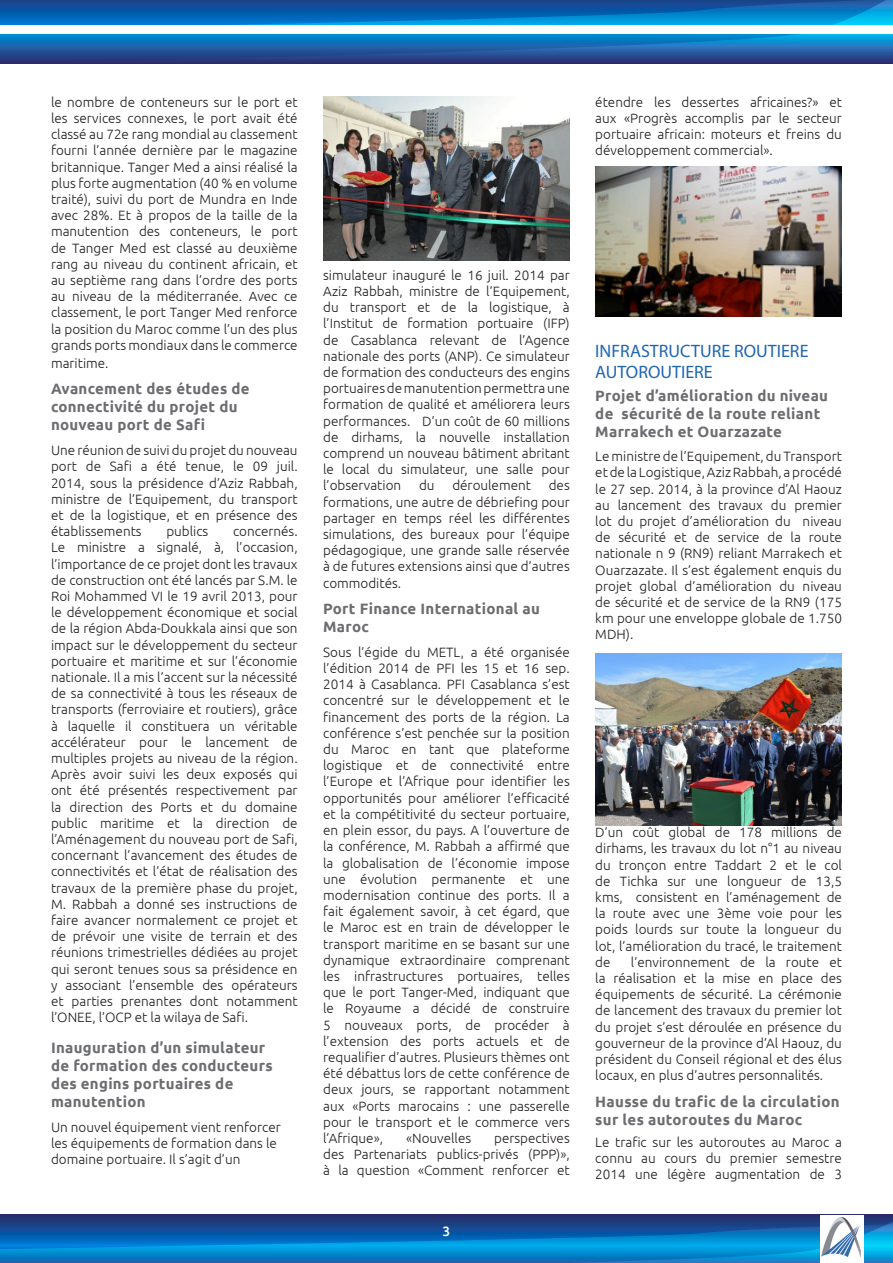
<style>
.page{position:relative;width:893px;height:1263px;background:#fff}
.page>*{position:absolute;margin:0;border:0;box-sizing:border-box;transform-origin:0 0}
.t1{font:18px/21.6px "Myriad Pro";color:#2066b2}
.t2{font:700 15px/18px "Ubuntu";letter-spacing:.02em;color:#6c6d70}
.t3{font:300 13.5px/16.2px "Ubuntu";color:#231f20;text-align:justify}
.t4{font:500 13.5px "Ubuntu";color:#fff}
</style>
<div class="page">
<svg style="left:0;top:0;width:893px;height:64px;background:#1264ac"></svg>
<div style="left:0;top:25px;width:893px;height:9px;background:#fff"></div>
<svg style="left:0;top:1215px;width:893px;height:48px;background:#0c6ab1"></svg>
<div style="left:820px;top:1215px;width:44px;height:48px;background:#fff"></div>
<img style="left:822px;top:1217px;width:39px;height:39px">
<img style="left:595px;top:167px;width:247px;height:150px">
<img style="left:595px;top:654px;width:247px;height:171px">
<img style="left:323px;top:96px;width:247px;height:164px">
<p class="t3" style="left:51px;top:94px;width:248px">le nombre de conteneurs sur le port et les services connexes, le port avait été classé au 72e rang mondial au classement fourni l’année dernière par le magazine britannique. Tanger Med a ainsi réalisé la plus forte augmentation (40 % en volume traité), suivi du port de Mundra en Inde avec 28%. Et à propos de la taille de la manutention des conteneurs, le port de Tanger Med est classé au deuxième rang au niveau du continent africain, et au septième rang dans l’ordre des ports au niveau de la méditerranée. Avec ce classement, le port Tanger Med renforce la position du Maroc comme l’un des plus grands ports mondiaux dans le commerce</p>
<p class="t3" style="left:51px;top:355px;width:59px">maritime.</p>
<p class="t2" style="left:51px;top:380px;width:200px">Avancement des études de connectivité du projet du nouveau port de Safi</p>
<p class="t3" style="left:51px;top:442px;width:248px">Une réunion de suivi du projet du nouveau port de Safi a été tenue, le 09 juil.<br>2014, sous la présidence d’Aziz Rabbah, ministre de l’Equipement, du transport et de la logistique, et en présence des établissements</p>
<p class="t3" style="left:166px;top:523px;width:44px">publics</p>
<p class="t3" style="left:51px;top:523px;width:248px;text-indent:182px">concernés.<br>Le ministre a signalé, à, l’occasion, l’importance de ce projet dont les travaux de construction ont été lancés par S.M. le Roi Mohammed VI le 19 avril 2013, pour le développement économique et social de la région Abda-Doukkala ainsi que son impact sur le développement du secteur portuaire et maritime et sur l’économie nationale. Il a mis l’accent sur la nécessité de sa connectivité à tous les réseaux de transports (ferroviaire et routiers), grâce à laquelle il constituera un véritable accélérateur pour le lancement de multiples projets au niveau de la région.<br>Après avoir suivi les deux exposés qui ont été présentés respectivement par la direction des Ports et du domaine public maritime et la direction de l’Aménagement du nouveau port de Safi, concernant l’avancement des études de connectivités et l’état de réalisation des travaux de la première phase du projet, M. Rabbah a donné ses instructions de faire avancer normalement ce projet et de prévoir une visite de terrain et des réunions trimestrielles dédiées au projet qui seront tenues sous sa présidence en y associant l’ensemble des opérateurs et parties prenantes dont notamment l’ONEE, l’OCP et la wilaya de Safi.</p>
<p class="t2" style="left:51px;top:1038px;width:223px">Inauguration d’un simulateur de formation des conducteurs des engins portuaires de manutention</p>
<p class="t3" style="left:51px;top:1118px;width:231px;text-align:left">Un nouvel équipement vient renforcer les équipements de formation dans le domaine portuaire. Il s’agit d’un</p>
<p class="t3" style="left:323px;top:267px;width:248px">simulateur inauguré le 16 juil. 2014 par Aziz Rabbah, ministre de l’Equipement, du transport et de la logistique, à l’Institut de formation portuaire (IFP) de Casablanca relevant de l’Agence nationale des ports (ANP). Ce simulateur de formation des conducteurs des engins portuaires de manutention permettra une formation de qualité et améliorera leurs performances. D’un coût de 60 millions de dirhams, la nouvelle installation comprend un nouveau bâtiment abritant le local du simulateur, une salle pour l’observation</p>
<p class="t3" style="left:323px;top:477px;width:248px;text-indent:226px">des formations, une autre de débriefing pour partager en temps réel les différentes simulations, des bureaux pour l’équipe pédagogique, une grande salle réservée à de futures extensions ainsi que d’autres commodités.</p>
<p class="t2" style="left:323px;top:600px;width:218px">Port Finance International au<br>Maroc</p>
<p class="t3" style="left:323px;top:644px;width:248px">Sous l’égide du METL, a été organisée l’édition 2014 de PFI les 15 et 16 sep.<br>2014 à Casablanca. PFI Casablanca s’est concentré sur le développement et le financement des ports de la région. La conférence s’est penchée sur la position du Maroc en tant que plateforme logistique et de connectivité entre l’Europe et l’Afrique pour identifier les opportunités pour améliorer l’efficacité et la compétitivité du secteur portuaire, en plein essor, du pays. A l’ouverture de la conférence, M. Rabbah a affirmé que la globalisation de l’économie impose une évolution permanente et une modernisation continue des ports. Il a fait également savoir, à cet égard, que le Maroc est en train de développer le transport maritime en se basant sur une dynamique extraordinaire comprenant les infrastructures portuaires, telles que le port Tanger-Med, indiquant que le Royaume a décidé de construire 5 nouveaux ports, de procéder à l’extension des ports actuels et de requalifier d’autres. Plusieurs thèmes ont été débattus lors de cette conférence de deux jours, se rapportant notamment aux «Ports marocains : une passerelle pour le transport et le commerce vers l’Afrique»,</p>
<p class="t3" style="left:419px;top:477px;width:17px">du</p>
<p class="t3" style="left:452px;top:477px;width:80px">déroulement</p>
<p class="t3" style="left:406px;top:1130px;width:67px">«Nouvelles</p>
<p class="t3" style="left:323px;top:1130px;width:248px;text-indent:171px">perspectives des Partenariats publics-privés (PPP)», à la question «Comment renforcer et</p>
<p class="t4" style="left:443px;top:1223px;width:9px">3</p>
<p class="t3" style="left:595px;top:94px;width:248px">étendre les dessertes africaines?» et aux «Progrès accomplis par le secteur portuaire africain: moteurs et freins du développement commercial».</p>
<p class="t1" style="left:595px;top:339px;width:215px">INFRASTRUCTURE ROUTIERE<br>AUTOROUTIERE</p>
<p class="t2" style="left:595px;top:386px;width:234px">Projet d’amélioration du niveau de sécurité de la route reliant<br>Marrakech et Ouarzazate</p>
<p class="t3" style="left:595px;top:448px;width:248px">Le ministre de l’Equipement, du Transport et de la Logistique, Aziz Rabbah, a procédé le 27 sep. 2014, à la province d’Al Haouz au lancement des travaux du premier lot du projet d’amélioration du niveau de sécurité et de service de la route nationale n 9 (RN9) reliant Marrakech et Ouarzazate. Il s’est également enquis du projet global d’amélioration du niveau de sécurité et de service de la RN9 (175 km pour une enveloppe globale de 1.750<br>MDH).</p>
<p class="t3" style="left:595px;top:824px;width:248px">D’un coût global de 178 millions de dirhams, les travaux du lot n°1 au niveau du tronçon entre Taddart 2 et le col de Tichka sur une longueur de 13,5 kms, consistent en l’aménagement de la route avec une 3ème voie pour les poids lourds sur toute la longueur du lot, l’amélioration du tracé, le traitement de</p>
<p class="t3" style="left:595px;top:953px;width:248px;text-indent:36px">l’environnement de la route et la réalisation et la mise en place des équipements de sécurité. La cérémonie de lancement des travaux du premier lot du projet s’est déroulée en présence du gouverneur de la province d’Al Haouz, du président du Conseil régional et des élus locaux, en plus d’autres personnalités.</p>
<p class="t2" style="left:595px;top:1092px;width:246px">Hausse du trafic de la circulation sur les autoroutes du Maroc</p>
<p class="t3" style="left:595px;top:1133px;width:248px">Le trafic sur les autoroutes au Maroc a connu au cours du premier semestre 2014 une légère augmentation de 3</p>
</div>
